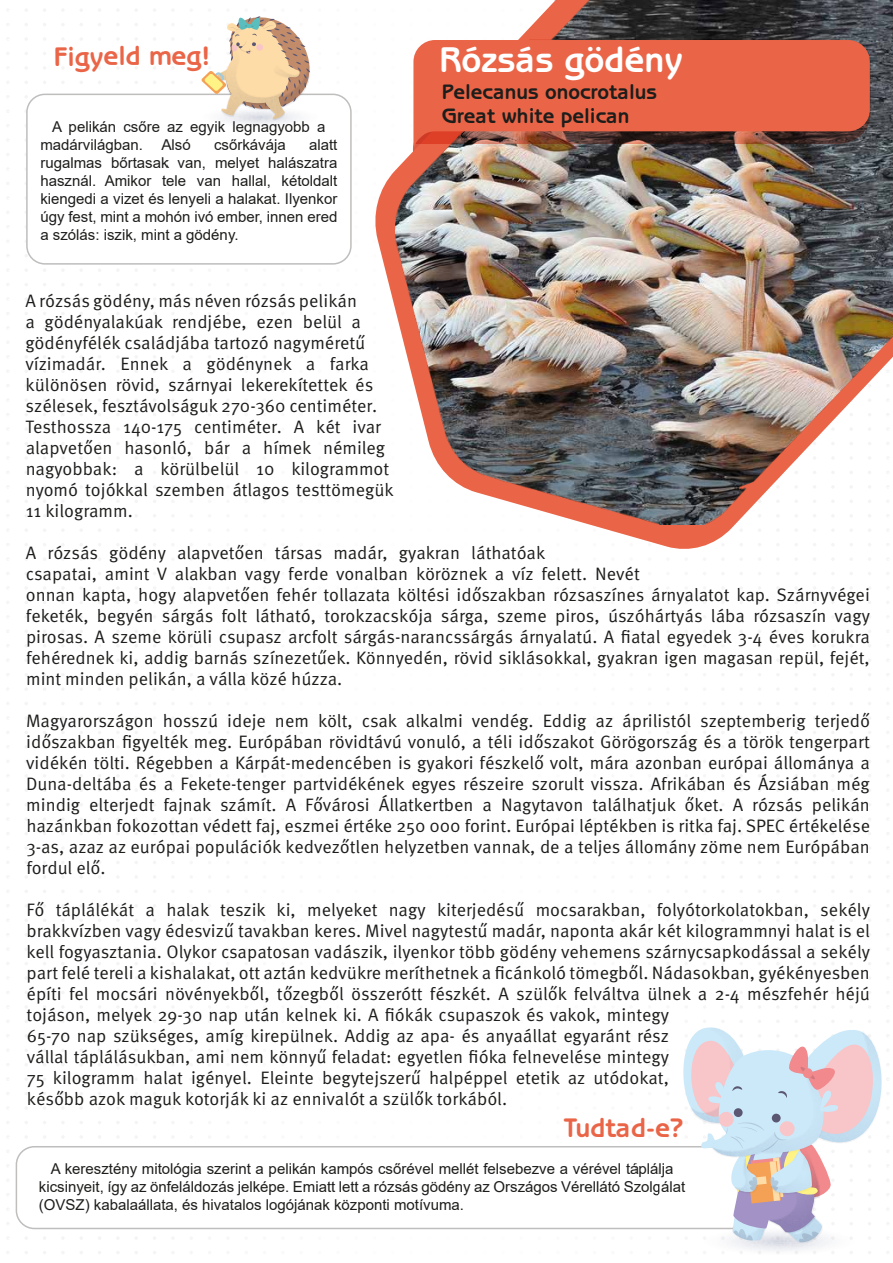
<style>
.page{position:relative;width:893px;height:1263px;background:#fff}
.page>*{position:absolute;margin:0;border:0;box-sizing:border-box;transform-origin:0 0}
.t1{font:700 36px "Benguiat Gothic Std";color:#fff}
.t2{font:700 27px "Benguiat Gothic Std";letter-spacing:-.01em;color:#ea6547}
.t3{font:700 21px/24px "Benguiat Gothic Std";color:#1d1d1b}
.t4{font:18px/21px "Tantor Normal";color:#1d1d1b}
.t5{font:15px/18px "Arial";color:#1d1d1b}
</style>
<div class="page">
<svg style="left:25px;top:9px;width:131px;height:2px"></svg>
<svg style="left:25px;top:23px;width:131px;height:3px"></svg>
<svg style="left:25px;top:38px;width:131px;height:2px"></svg>
<svg style="left:25px;top:52px;width:94px;height:3px"></svg>
<svg style="left:25px;top:67px;width:94px;height:2px"></svg>
<svg style="left:25px;top:81px;width:94px;height:3px"></svg>
<svg style="left:25px;top:254px;width:324px;height:4px"></svg>
<svg style="left:25px;top:269px;width:131px;height:2px"></svg>
<svg style="left:25px;top:283px;width:131px;height:3px"></svg>
<svg style="left:25px;top:298px;width:131px;height:2px"></svg>
<svg style="left:25px;top:312px;width:131px;height:3px"></svg>
<svg style="left:25px;top:327px;width:131px;height:2px"></svg>
<svg style="left:25px;top:341px;width:131px;height:3px"></svg>
<svg style="left:25px;top:356px;width:131px;height:2px"></svg>
<svg style="left:25px;top:370px;width:131px;height:3px"></svg>
<svg style="left:25px;top:384px;width:131px;height:3px"></svg>
<svg style="left:25px;top:399px;width:131px;height:2px"></svg>
<svg style="left:25px;top:413px;width:131px;height:3px"></svg>
<svg style="left:25px;top:428px;width:131px;height:2px"></svg>
<svg style="left:25px;top:442px;width:131px;height:3px"></svg>
<svg style="left:25px;top:457px;width:131px;height:2px"></svg>
<svg style="left:25px;top:471px;width:131px;height:3px"></svg>
<svg style="left:25px;top:486px;width:131px;height:2px"></svg>
<svg style="left:25px;top:500px;width:131px;height:3px"></svg>
<svg style="left:25px;top:514px;width:131px;height:3px"></svg>
<svg style="left:25px;top:529px;width:131px;height:2px"></svg>
<svg style="left:25px;top:543px;width:131px;height:3px"></svg>
<svg style="left:25px;top:558px;width:131px;height:2px"></svg>
<svg style="left:25px;top:572px;width:131px;height:3px"></svg>
<svg style="left:25px;top:587px;width:131px;height:2px"></svg>
<svg style="left:25px;top:601px;width:131px;height:3px"></svg>
<svg style="left:25px;top:616px;width:131px;height:2px"></svg>
<svg style="left:25px;top:630px;width:131px;height:3px"></svg>
<svg style="left:25px;top:645px;width:131px;height:2px"></svg>
<svg style="left:25px;top:659px;width:131px;height:3px"></svg>
<svg style="left:25px;top:673px;width:131px;height:3px"></svg>
<svg style="left:25px;top:688px;width:131px;height:2px"></svg>
<svg style="left:25px;top:702px;width:131px;height:3px"></svg>
<svg style="left:25px;top:717px;width:131px;height:2px"></svg>
<svg style="left:25px;top:731px;width:131px;height:3px"></svg>
<svg style="left:25px;top:746px;width:131px;height:2px"></svg>
<svg style="left:25px;top:760px;width:131px;height:3px"></svg>
<svg style="left:25px;top:775px;width:131px;height:2px"></svg>
<svg style="left:25px;top:789px;width:131px;height:3px"></svg>
<svg style="left:25px;top:803px;width:131px;height:3px"></svg>
<svg style="left:25px;top:818px;width:131px;height:2px"></svg>
<svg style="left:25px;top:832px;width:131px;height:3px"></svg>
<svg style="left:25px;top:847px;width:131px;height:2px"></svg>
<svg style="left:25px;top:861px;width:131px;height:3px"></svg>
<svg style="left:25px;top:876px;width:131px;height:2px"></svg>
<svg style="left:25px;top:890px;width:131px;height:3px"></svg>
<svg style="left:25px;top:905px;width:131px;height:2px"></svg>
<svg style="left:25px;top:919px;width:131px;height:3px"></svg>
<svg style="left:25px;top:933px;width:131px;height:3px"></svg>
<svg style="left:25px;top:948px;width:131px;height:2px"></svg>
<svg style="left:25px;top:962px;width:131px;height:3px"></svg>
<svg style="left:25px;top:977px;width:131px;height:2px"></svg>
<svg style="left:25px;top:991px;width:131px;height:3px"></svg>
<svg style="left:25px;top:1006px;width:131px;height:2px"></svg>
<svg style="left:25px;top:1020px;width:131px;height:3px"></svg>
<svg style="left:25px;top:1035px;width:131px;height:2px"></svg>
<svg style="left:25px;top:1049px;width:131px;height:3px"></svg>
<svg style="left:25px;top:1063px;width:131px;height:3px"></svg>
<svg style="left:25px;top:1078px;width:131px;height:2px"></svg>
<svg style="left:25px;top:1092px;width:131px;height:3px"></svg>
<svg style="left:25px;top:1107px;width:131px;height:2px"></svg>
<svg style="left:25px;top:1121px;width:131px;height:3px"></svg>
<svg style="left:25px;top:1136px;width:131px;height:2px"></svg>
<svg style="left:25px;top:1237px;width:131px;height:2px"></svg>
<svg style="left:25px;top:1251px;width:131px;height:3px"></svg>
<svg style="left:375px;top:169px;width:514px;height:380px"></svg>
<img style="left:396px;top:0;width:497px;height:525px">
<svg style="left:413px;top:40px;width:457px;height:113px;background:#d26147"></svg>
<div style="left:16px;top:1146px;width:734px;height:83px;border:2px solid #bfbebd;border-radius:18px"></div>
<img style="left:629px;top:1226px;width:260px;height:26px">
<img style="left:679px;top:1243px;width:35px;height:9px">
<img style="left:714px;top:1243px;width:155px;height:11px">
<img style="left:680px;top:1243px;width:131px;height:3px">
<svg style="left:678px;top:1027px;width:211px;height:216px"></svg>
<div style="left:27px;top:94px;width:324px;height:170px;background:#fff;border-radius:18px"></div>
<div style="left:26px;top:94px;width:326px;height:171px;border:2px solid #bfbebd;border-radius:18px"></div>
<img style="left:132px;top:52px;width:258px;height:135px">
<img style="left:339px;top:52px;width:25px;height:111px">
<img style="left:163px;top:52px;width:4px;height:82px">
<img style="left:339px;top:52px;width:15px;height:79px">
<img style="left:167px;top:16px;width:172px;height:157px">
<h2 class="t2" style="left:54px;top:40px;width:159px">Figyeld meg!</h2>
<p class="t5" style="left:40px;top:118px;width:287px;text-indent:12px">A pelikán csőre az egyik legnagyobb a madárvilágban. Alsó</p>
<p class="t5" style="left:214px;top:136px;width:73px">csőrkávája</p>
<p class="t5" style="left:40px;top:136px;width:298px;text-align:justify;text-indent:269px">alatt rugalmas bőrtasak van, melyet halászatra használ. Amikor tele van hallal, kétoldalt kiengedi a vizet és lenyeli a halakat. Ilyenkor úgy fest, mint a mohón ivó ember, innen ered a szólás: iszik, mint a gödény.</p>
<h1 class="t1" style="left:439px;top:39px;width:245px">Rózsás gödény</h1>
<p class="t3" style="left:442px;top:80px;width:217px">Pelecanus onocrotalus<br>Great white pelican</p>
<p class="t4" style="left:25px;top:290px;width:370px">A rózsás gödény, más néven rózsás pelikán<br>a gödényalakúak rendjébe, ezen belül a gödényfélék családjába tartozó nagyméretű vízimadár. Ennek a gödénynek a farka különösen rövid, szárnyai lekerekítettek és szélesek, fesztávolságuk 270-360 centiméter.<br>Testhossza 140-175 centiméter. A két ivar alapvetően hasonló, bár a hímek némileg nagyobbak: a körülbelül 10 kilogrammot nyomó tojókkal szemben átlagos testtömegük 11 kilogramm.</p>
<p class="t4" style="left:26px;top:543px;width:846px">A rózsás gödény alapvetően társas madár, gyakran láthatóak<br>csapatai, amint V alakban vagy ferde vonalban köröznek a víz felett. Nevét<br>onnan kapta, hogy alapvetően fehér tollazata költési időszakban rózsaszínes árnyalatot kap. Szárnyvégei feketék, begyén sárgás folt látható, torokzacskója sárga, szeme piros, úszóhártyás lába rózsaszín vagy pirosas. A szeme körüli csupasz arcfolt sárgás-narancssárgás árnyalatú. A fiatal egyedek 3-4 éves korukra fehérednek ki, addig barnás színezetűek. Könnyedén, rövid siklásokkal, gyakran igen magasan repül, fejét, mint minden pelikán, a válla közé húzza.</p>
<p class="t4" style="left:26px;top:711px;width:845px;text-align:justify">Magyarországon hosszú ideje nem költ, csak alkalmi vendég. Eddig az áprilistól szeptemberig terjedő időszakban figyelték meg. Európában rövidtávú vonuló, a téli időszakot Görögország és a török tengerpart vidékén tölti. Régebben a Kárpát-medencében is gyakori fészkelő volt, mára azonban európai állománya a Duna-deltába és a Fekete-tenger partvidékének egyes részeire szorult vissza. Afrikában és Ázsiában még mindig elterjedt fajnak számít. A Fővárosi Állatkertben a Nagytavon találhatjuk őket. A rózsás pelikán hazánkban fokozottan védett faj, eszmei értéke 250 000 forint. Európai léptékben is ritka faj. SPEC értékelése 3-as, azaz az európai populációk kedvezőtlen helyzetben vannak, de a teljes állomány zöme nem Európában fordul elő.</p>
<p class="t4" style="left:26px;top:900px;width:845px">Fő táplálékát a halak teszik ki, melyeket nagy kiterjedésű mocsarakban, folyótorkolatokban, sekély brakkvízben vagy édesvizű tavakban keres. Mivel nagytestű madár, naponta akár két kilogrammnyi halat is el kell fogyasztania. Olykor csapatosan vadászik, ilyenkor több gödény vehemens szárnycsapkodással a sekély part felé tereli a kishalakat, ott aztán kedvükre meríthetnek a ficánkoló tömegből. Nádasokban, gyékényesben építi fel mocsári növényekből, tőzegből összerótt fészkét. A szülők felváltva ülnek a 2-4 mészfehér héjú tojáson, melyek 29-30 nap után kelnek ki. A fiókák csupaszok és vakok, mintegy<br>65-70 nap szükséges, amíg kirepülnek. Addig az apa- és anyaállat egyaránt rész<br>vállal táplálásukban, ami nem könnyű feladat: egyetlen fióka felnevelése mintegy<br>75 kilogramm halat igényel. Eleinte begytejszerű halpéppel etetik az utódokat,<br>később azok maguk kotorják ki az ennivalót a szülők torkából.</p>
<h2 class="t2" style="left:564px;top:1112px;width:121px">Tudtad-e?</h2>
<p class="t5" style="left:39px;top:1160px;width:648px;text-indent:12px">A keresztény mitológia szerint a pelikán kampós csőrével mellét felsebezve a vérével táplálja kicsinyeit, így az önfeláldozás jelképe. Emiatt lett a rózsás gödény az Országos Vérellátó Szolgálat (OVSZ) kabalaállata, és hivatalos logójának központi motívuma.</p>
</div>
